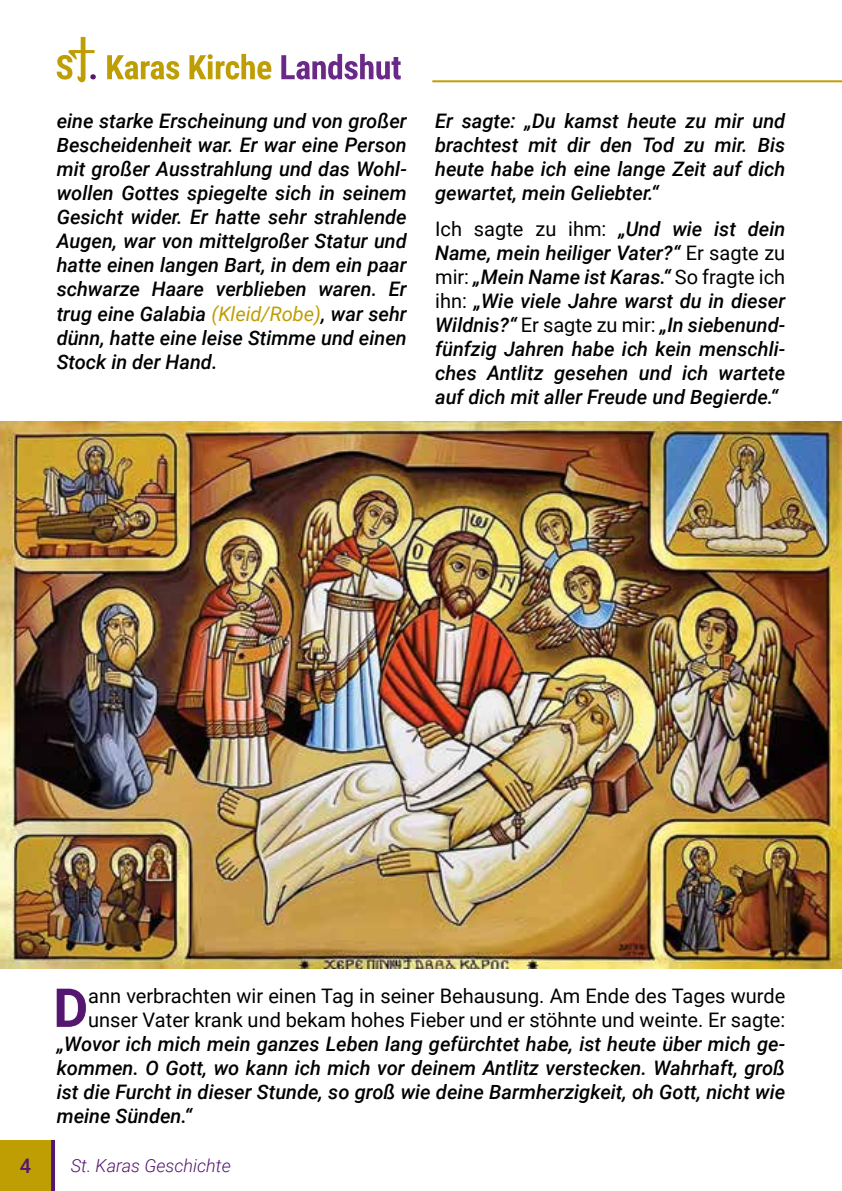
<style>
.page{position:relative;width:842px;height:1191px;background:#fff}
.page>*{position:absolute;margin:0;border:0;box-sizing:border-box;transform-origin:0 0}
.t1{font:700 53.8px "Roboto";color:#54166e}
.t2{font:italic 500 20px/24px "Roboto";color:#000;text-align:justify}
.t3{font:20px/24px "Roboto";color:#000}
.t4{font:500 20px "Roboto";color:#54166e}
.t5{font:italic 300 18px "Roboto";color:#54166e}
.s1{font-weight:400;color:#be9e03}
.s2{font-weight:400;font-style:normal}
</style>
<div class="page">
<hr style="left:432px;top:80px;width:410px;height:2px;background:#be9e03">
<div style="left:0;top:1140px;width:51px;height:51px;background:#be9e03"></div>
<svg style="left:107px;top:55px;width:72px;height:25px"></svg>
<svg style="left:189px;top:54px;width:82px;height:26px"></svg>
<svg style="left:281px;top:54px;width:120px;height:26px"></svg>
<svg style="left:57px;top:37px;width:39px;height:45px"></svg>
<hr style="left:51px;top:1140px;width:4px;height:51px;background:#54166e">
<img style="left:0;top:421px;width:842px;height:547px">
<p class="t2" style="left:57px;top:109px;width:352px">eine starke Erscheinung und von großer Bescheidenheit war. Er war eine Person mit großer Ausstrahlung und das Wohl&shy;wollen Gottes spiegelte sich in seinem Gesicht wider. Er hatte sehr strahlende Augen, war von mittelgroßer Statur und hatte einen langen Bart, in dem ein paar schwarze Haare verblieben waren. Er trug eine Galabia <span class="s1">(Kleid/Robe)</span>, war sehr dünn, hatte eine leise Stimme und einen Stock in der Hand.</p>
<p class="t2" style="left:435px;top:109px;width:352px">Er sagte: „Du kamst heute zu mir und brachtest mit dir den Tod zu mir. Bis heute habe ich eine lange Zeit auf dich gewartet, mein Geliebter.“</p>
<p class="t2" style="left:435px;top:216px;width:352px"><span class="s2">Ich sagte zu ihm:</span> „Und wie ist dein Name, mein heiliger Vater?“ <span class="s2">Er sagte zu mir:</span> „Mein Name ist Karas.“ <span class="s2">So fragte ich ihn:</span> „Wie viele Jahre warst du in dieser Wildnis?“ <span class="s2">Er sagte zu mir:</span> „In siebenund&shy;fünfzig Jahren habe ich kein menschli&shy;ches Antlitz gesehen und ich wartete auf dich mit aller Freude und Begierde.“</p>
<h1 class="t1" style="left:53px;top:970px;width:36px">D</h1>
<p class="t3" style="left:88px;top:983px;width:699px">ann verbrachten wir einen Tag in seiner Behausung. Am Ende des Tages wurde unser Vater krank und bekam hohes Fieber und er stöhnte und weinte. Er sagte:</p>
<p class="t2" style="left:57px;top:1031px;width:730px">„Wovor ich mich mein ganzes Leben lang gefürchtet habe, ist heute über mich ge&shy;kommen. O Gott, wo kann ich mich vor deinem Antlitz verstecken. Wahrhaft, groß ist die Furcht in dieser Stunde, so groß wie deine Barmherzigkeit, oh Gott, nicht wie meine Sünden.“</p>
<p class="t4" style="left:20px;top:1151px;width:13px">4</p>
<p class="t5" style="left:71px;top:1153px;width:161px">St. Karas Geschichte</p>
</div>
